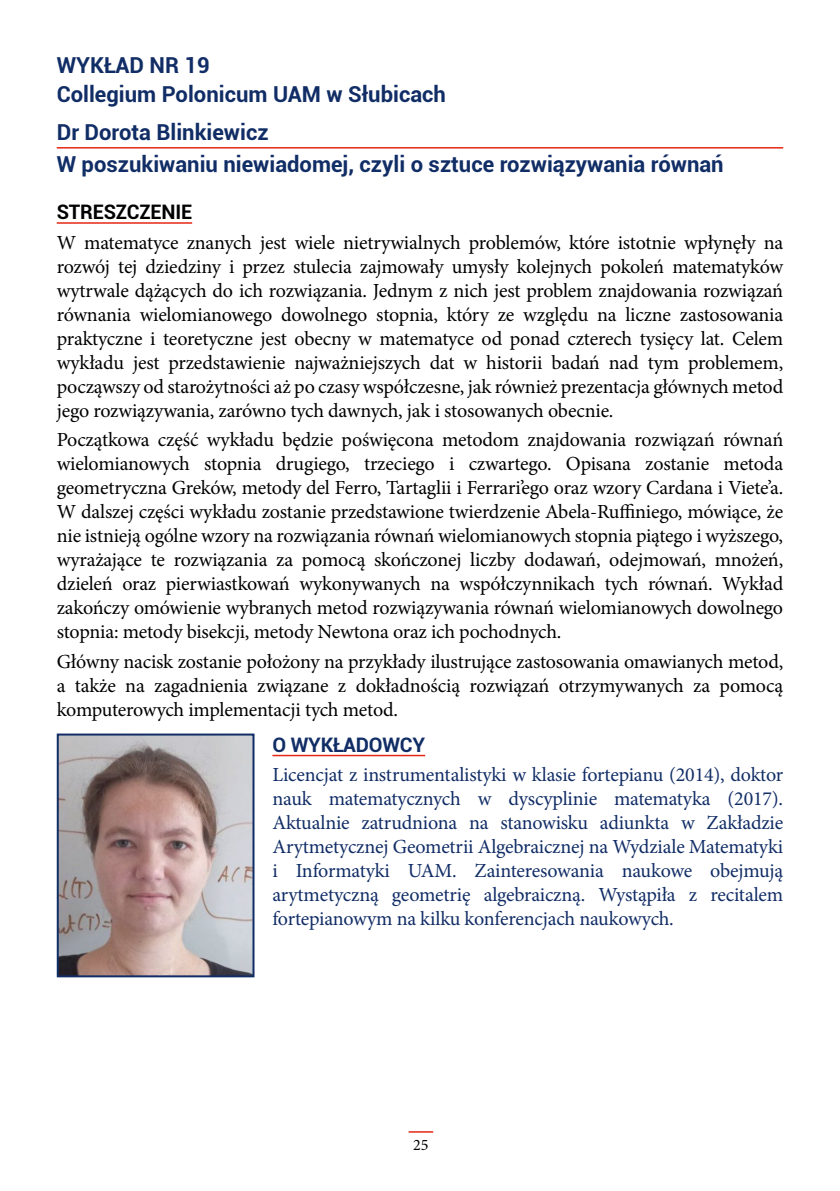
<style>
.page{position:relative;width:840px;height:1191px;background:#fff}
.page>*{position:absolute;margin:0;border:0;box-sizing:border-box;transform-origin:0 0}
.tytul_wykładu{font:700 22px "Roboto";color:#112d66}
.na_wydziale{font:700 22px "Roboto";color:#112d66}
.Wykladowca{font:700 22px "Roboto";color:#112d66}
.Wykład_nr{font:700 22px "Roboto";color:#112d66}
.tekst_odstep_nad_1_m{font:20px/24px "Minion Pro";letter-spacing:-.015em;color:#000;text-align:justify}
.Owykładowcy_treść{font:20px/24px "Minion Pro";letter-spacing:-.015em;color:#112d66;text-align:justify}
.tekst_z_wyróznieneim{font:700 20px "Roboto";letter-spacing:-.01em;color:#000}
.O_wykladowcy{font:700 20px "Roboto";letter-spacing:-.01em;color:#112d66}
.t1{font:16px "Minion Pro";color:#000}
</style>
<div class="page">
<svg style="left:408px;top:1131px;width:25px;height:1px"></svg>
<img style="left:60px;top:736px;width:191px;height:238px">
<div style="left:57px;top:733px;width:197px;height:244px;border:2px solid #112d66"></div>
<hr style="left:57px;top:147px;width:725px;height:2px;background:#e52713">
<hr style="left:57px;top:222px;width:135px;height:2px;background:#e52713">
<hr style="left:272px;top:755px;width:153px;height:1px;background:#e52713">
<p class="Wykład_nr" style="left:57px;top:50px;width:154px">WYKŁAD NR 19</p>
<p class="na_wydziale" style="left:57px;top:79px;width:390px">Collegium Polonicum UAM w Słubicach</p>
<p class="Wykladowca" style="left:57px;top:117px;width:213px">Dr Dorota Blinkiewicz</p>
<p class="tytul_wykładu" style="left:57px;top:149px;width:668px">W poszukiwaniu niewiadomej, czyli o sztuce rozwiązywania równań</p>
<p class="tekst_z_wyróznieneim" style="left:57px;top:198px;width:137px">STRESZCZENIE</p>
<p class="tekst_odstep_nad_1_m" style="left:57px;top:230px;width:727px">W matematyce znanych jest wiele nietrywialnych problemów, które istotnie wpłynęły na rozwój tej dziedziny i przez stulecia zajmowały umysły kolejnych pokoleń matematyków wytrwale dążących do ich rozwiązania. Jednym z nich jest problem znajdowania rozwiązań równania wielomianowego dowolnego stopnia, który ze względu na liczne zastosowania praktyczne i teoretyczne jest obecny w matematyce od ponad czterech tysięcy lat. Celem wykładu jest przedstawienie najważniejszych dat w historii badań nad tym problemem, począwszy od starożytności aż po czasy współczesne, jak również prezentacja głównych metod jego rozwiązywania, zarówno tych dawnych, jak i stosowanych obecnie.</p>
<p class="tekst_odstep_nad_1_m" style="left:57px;top:428px;width:727px">Początkowa część wykładu będzie poświęcona metodom znajdowania rozwiązań równań wielomianowych stopnia drugiego, trzeciego i czwartego. Opisana zostanie metoda geometryczna Greków, metody del Ferro, Tartaglii i Ferrari’ego oraz wzory Cardana i Viete’a.<br>W dalszej części wykładu zostanie przedstawione twierdzenie Abela-Ruffiniego, mówiące, że nie istnieją ogólne wzory na rozwiązania równań wielomianowych stopnia piątego i wyższego, wyrażające te rozwiązania za pomocą skończonej liczby dodawań, odejmowań, mnożeń, dzieleń oraz pierwiastkowań wykonywanych na współczynnikach tych równań. Wykład zakończy omówienie wybranych metod rozwiązywania równań wielomianowych dowolnego stopnia: metody bisekcji, metody Newtona oraz ich pochodnych.</p>
<p class="tekst_odstep_nad_1_m" style="left:57px;top:650px;width:727px">Główny nacisk zostanie położony na przykłady ilustrujące zastosowania omawianych metod, a także na zagadnienia związane z dokładnością rozwiązań otrzymywanych za pomocą komputerowych implementacji tych metod.</p>
<p class="O_wykladowcy" style="left:272px;top:730px;width:154px">O WYKŁADOWCY</p>
<p class="Owykładowcy_treść" style="left:272px;top:763px;width:512px">Licencjat z instrumentalistyki w klasie fortepianu (2014), doktor nauk matematycznych w dyscyplinie matematyka (2017).<br>Aktualnie zatrudniona na stanowisku adiunkta w Zakładzie Arytmetycznej Geometrii Algebraicznej na Wydziale Matematyki i Informatyki UAM. Zainteresowania naukowe obejmują arytmetyczną geometrię algebraiczną. Wystąpiła z recitalem fortepianowym na kilku konferencjach naukowych.</p>
<p class="t1" style="left:413px;top:1133px;width:17px">25</p>
</div>
